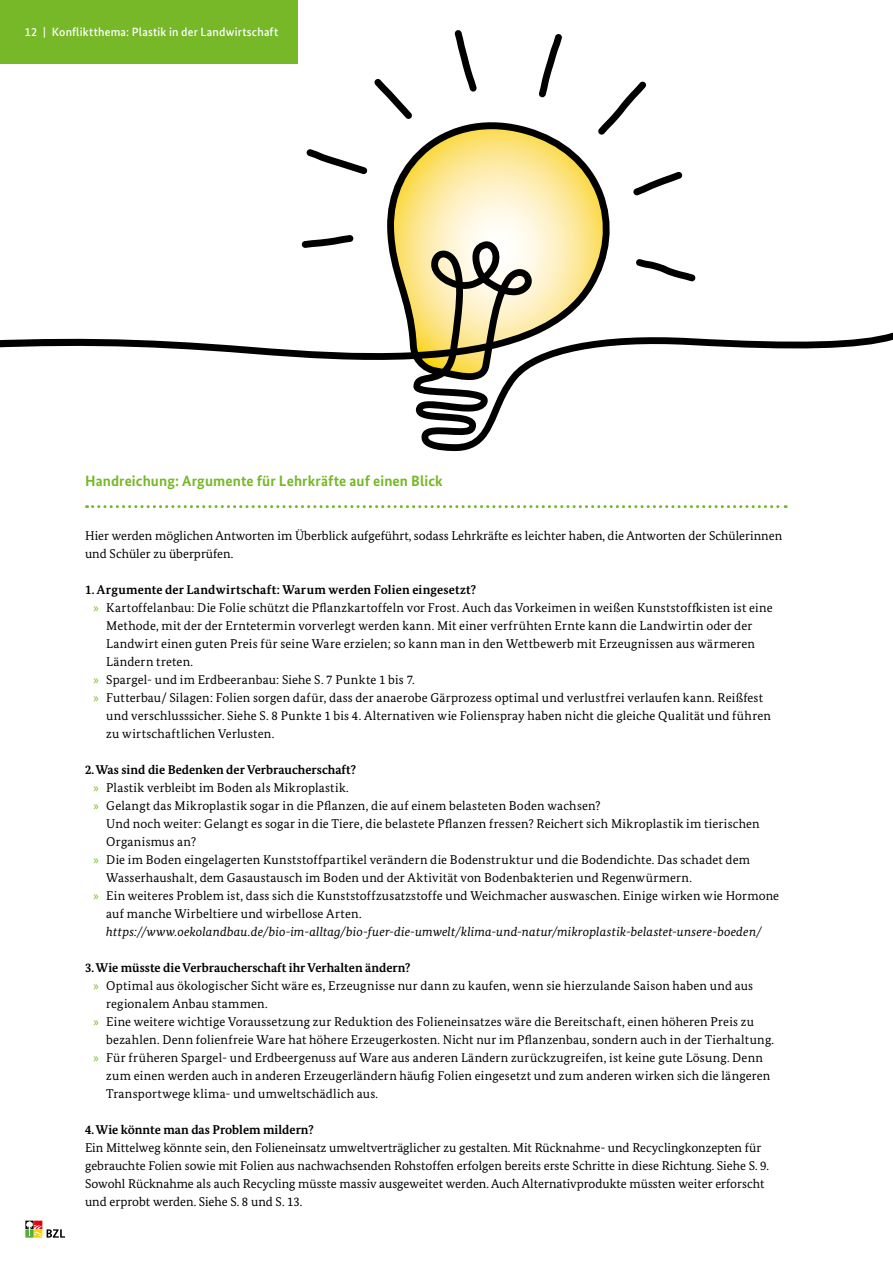
<style>
.page{position:relative;width:893px;height:1263px;background:#fff}
.page>*{position:absolute;margin:0;border:0;box-sizing:border-box;transform-origin:0 0}
.t1{font:700 15px "Bundes Sans";letter-spacing:.01em;color:#76b828}
.t2{font:12.75px/18px "Bundes Serif";letter-spacing:.01em;color:#000}
.Inhalt_P{font:700 12.75px "Bundes Serif";color:#000}
.t3{font:500 12px "Bundes Sans";letter-spacing:.015em;color:#fff}
.s1{font-family:"Myriad Pro";color:#76b828}
.s2{font-style:italic}
</style>
<div class="page">
<div style="left:0;top:0;width:298px;height:64px;background:#76b828"></div>
<svg style="left:25px;top:1220px;width:40px;height:17px"></svg>
<svg style="left:0;top:122px;width:893px;height:329px"></svg>
<svg style="left:636px;top:259px;width:60px;height:22px"></svg>
<svg style="left:633px;top:171px;width:50px;height:24px"></svg>
<svg style="left:598px;top:81px;width:48px;height:54px"></svg>
<svg style="left:539px;top:34px;width:23px;height:63px"></svg>
<svg style="left:454px;top:30px;width:23px;height:62px"></svg>
<svg style="left:374px;top:79px;width:38px;height:40px"></svg>
<svg style="left:306px;top:149px;width:62px;height:25px"></svg>
<svg style="left:302px;top:235px;width:52px;height:13px"></svg>
<svg style="left:87px;top:505px;width:699px;height:3px"></svg>
<p class="t3" style="left:25px;top:24px;width:255px">12 | Konfliktthema: Plastik in der Landwirtschaft</p>
<h2 class="t1" style="left:85px;top:472px;width:359px">Handreichung: Argumente für Lehrkräfte auf einen Blick</h2>
<p class="t2" style="left:85px;top:526px;width:699px">Hier werden möglichen Antworten im Überblick aufgeführt, sodass Lehrkräfte es leichter haben, die Antworten der Schülerinnen und Schüler zu überprüfen.</p>
<p class="Inhalt_P" style="left:85px;top:582px;width:393px">1. Argumente der Landwirtschaft: Warum werden Folien eingesetzt?</p>
<p class="t2" style="left:106px;top:598px;width:668px;text-indent:-13px"><span class="s1">»</span> Kartoffelanbau: Die Folie schützt die Pflanzkartoffeln vor Frost. Auch das Vorkeimen in weißen Kunststoffkisten ist eine Methode, mit der der Erntetermin vorverlegt werden kann. Mit einer verfrühten Ernte kann die Landwirtin oder der Landwirt einen guten Preis für seine Ware erzielen; so kann man in den Wettbewerb mit Erzeugnissen aus wärmeren Ländern treten.</p>
<p class="t2" style="left:94px;top:670px;width:323px"><span class="s1">»</span> Spargel- und im Erdbeeranbau: Siehe S. 7 Punkte 1 bis 7.</p>
<p class="t2" style="left:106px;top:688px;width:666px;text-indent:-13px"><span class="s1">»</span> Futterbau/ Silagen: Folien sorgen dafür, dass der anaerobe Gärprozess optimal und verlustfrei verlaufen kann. Reißfest und verschlusssicher. Siehe S. 8 Punkte 1 bis 4. Alternativen wie Folienspray haben nicht die gleiche Qualität und führen zu wirtschaftlichen Verlusten.</p>
<p class="Inhalt_P" style="left:85px;top:762px;width:272px">2. Was sind die Bedenken der Verbraucherschaft?</p>
<p class="t2" style="left:94px;top:778px;width:257px"><span class="s1">»</span> Plastik verbleibt im Boden als Mikroplastik.</p>
<p class="t2" style="left:106px;top:796px;width:655px;text-indent:-13px"><span class="s1">»</span> Gelangt das Mikroplastik sogar in die Pflanzen, die auf einem belasteten Boden wachsen?<br>Und noch weiter: Gelangt es sogar in die Tiere, die belastete Pflanzen fressen? Reichert sich Mikroplastik im tierischen<br>Organismus an?</p>
<p class="t2" style="left:106px;top:850px;width:645px;text-indent:-13px"><span class="s1">»</span> Die im Boden eingelagerten Kunststoffpartikel verändern die Bodenstruktur und die Bodendichte. Das schadet dem<br>Wasserhaushalt, dem Gasaustausch im Boden und der Aktivität von Bodenbakterien und Regenwürmern.</p>
<p class="t2" style="left:106px;top:886px;width:674px;text-indent:-13px"><span class="s1">»</span> Ein weiteres Problem ist, dass sich die Kunststoffzusatzstoffe und Weichmacher auswaschen. Einige wirken wie Hormone auf manche Wirbeltiere und wirbellose Arten. <span class="s2">https://www.oekolandbau.de/bio-im-alltag/bio-fuer-die-umwelt/klima-und-natur/mikroplastik-belastet-unsere-boeden/</span></p>
<p class="Inhalt_P" style="left:85px;top:960px;width:327px">3. Wie müsste die Verbraucherschaft ihr Verhalten ändern?</p>
<p class="t2" style="left:106px;top:976px;width:648px;text-indent:-13px"><span class="s1">»</span> Optimal aus ökologischer Sicht wäre es, Erzeugnisse nur dann zu kaufen, wenn sie hierzulande Saison haben und aus regionalem Anbau stammen.</p>
<p class="t2" style="left:106px;top:1012px;width:669px;text-indent:-13px"><span class="s1">»</span> Eine weitere wichtige Voraussetzung zur Reduktion des Folieneinsatzes wäre die Bereitschaft, einen höheren Preis zu bezahlen. Denn folienfreie Ware hat höhere Erzeugerkosten. Nicht nur im Pflanzenbau, sondern auch in der Tierhaltung.</p>
<p class="t2" style="left:106px;top:1048px;width:666px;text-indent:-13px"><span class="s1">»</span> Für früheren Spargel- und Erdbeergenuss auf Ware aus anderen Ländern zurückzugreifen, ist keine gute Lösung. Denn zum einen werden auch in anderen Erzeugerländern häufig Folien eingesetzt und zum anderen wirken sich die längeren<br>Transportwege klima- und umweltschädlich aus.</p>
<p class="Inhalt_P" style="left:85px;top:1122px;width:230px">4. Wie könnte man das Problem mildern?</p>
<p class="t2" style="left:85px;top:1138px;width:685px">Ein Mittelweg könnte sein, den Folieneinsatz umweltverträglicher zu gestalten. Mit Rücknahme- und Recyclingkonzepten für gebrauchte Folien sowie mit Folien aus nachwachsenden Rohstoffen erfolgen bereits erste Schritte in diese Richtung. Siehe S. 9.<br>Sowohl Rücknahme als auch Recycling müsste massiv ausgeweitet werden. Auch Alternativprodukte müssten weiter erforscht und erprobt werden. Siehe S. 8 und S. 13.</p>
</div>
